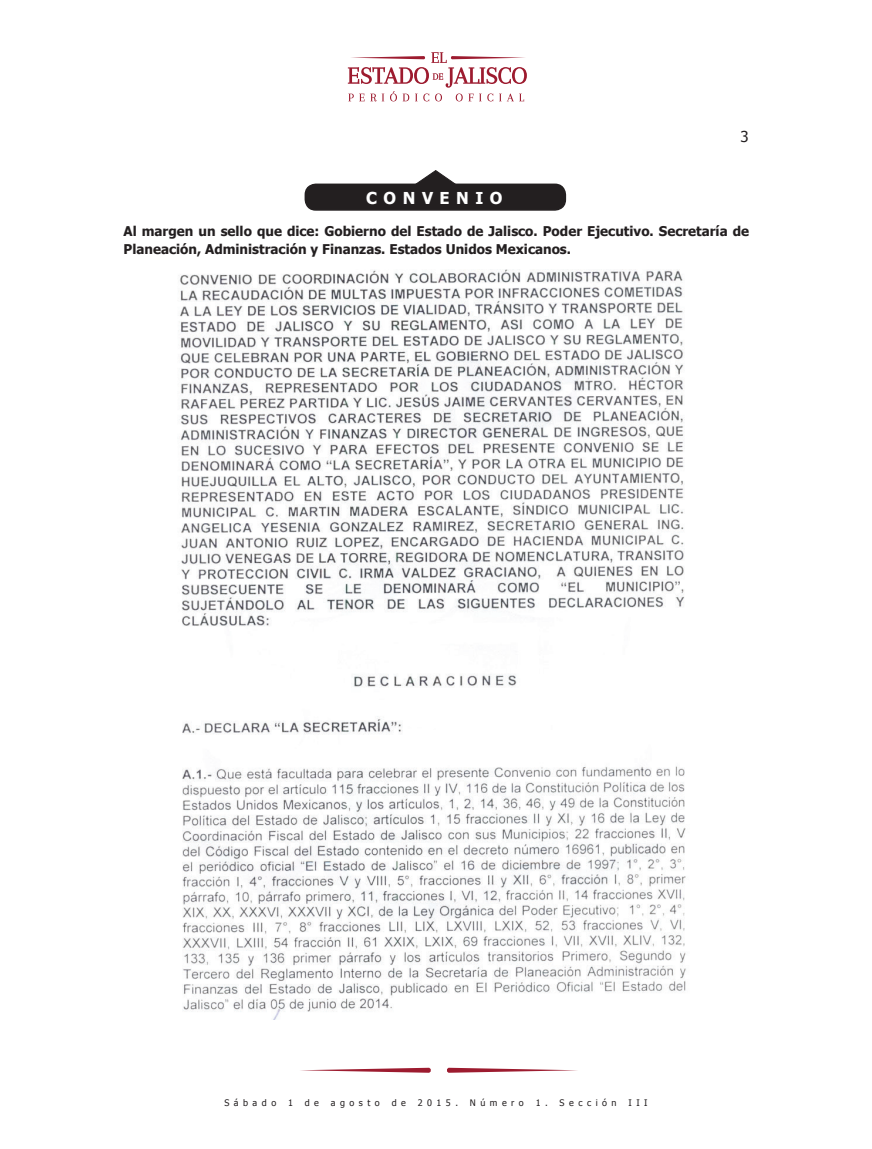
<style>
.page{position:relative;width:872px;height:1149px;background:#fff}
.page>*{position:absolute;margin:0;border:0;box-sizing:border-box;transform-origin:0 0}
.t1{font:700 16.35px "Tahoma";letter-spacing:.4em;color:#fff}
.t2{font:15px "Tahoma";color:#231f20}
.t3{font:700 13.35px/17.9px "Tahoma";color:#231f20}
.t4{font:9px "Tahoma";letter-spacing:.5em;color:#231f20}
</style>
<div class="page">
<svg style="left:300px;top:1067px;width:131px;height:5px"></svg>
<svg style="left:447px;top:1067px;width:130px;height:5px"></svg>
<svg style="left:348px;top:52px;width:179px;height:49px"></svg>
<div style="left:305px;top:184px;width:260px;height:26px;background:#231f20;border-radius:10px"></div>
<div style="left:304px;top:183px;width:262px;height:28px;border:1px solid #231f20;border-radius:10px"></div>
<svg style="left:415px;top:170px;width:42px;height:15px"></svg>
<img style="left:180px;top:269px;width:506px;height:750px">
<p class="t2" style="left:740px;top:126px;width:10px">3</p>
<p class="t1" style="left:366px;top:186px;width:138px">CONVENIO</p>
<p class="t3" style="left:123px;top:221px;width:627px">Al margen un sello que dice: Gobierno del Estado de Jalisco. Poder Ejecutivo. Secretaría de<br>Planeación, Administración y Finanzas. Estados Unidos Mexicanos.</p>
<p class="t4" style="left:224px;top:1095px;width:53px">Sábado</p>
<p class="t4" style="left:288px;top:1095px;width:6px">1</p>
<p class="t4" style="left:305px;top:1095px;width:16px">d e</p>
<p class="t4" style="left:331px;top:1095px;width:50px">agosto</p>
<p class="t4" style="left:392px;top:1095px;width:16px">d e</p>
<p class="t4" style="left:418px;top:1095px;width:42px">2015.</p>
<p class="t4" style="left:470px;top:1095px;width:55px">Número</p>
<p class="t4" style="left:535px;top:1095px;width:82px">1. Sección</p>
<p class="t4" style="left:628px;top:1095px;width:21px">III</p>
</div>
